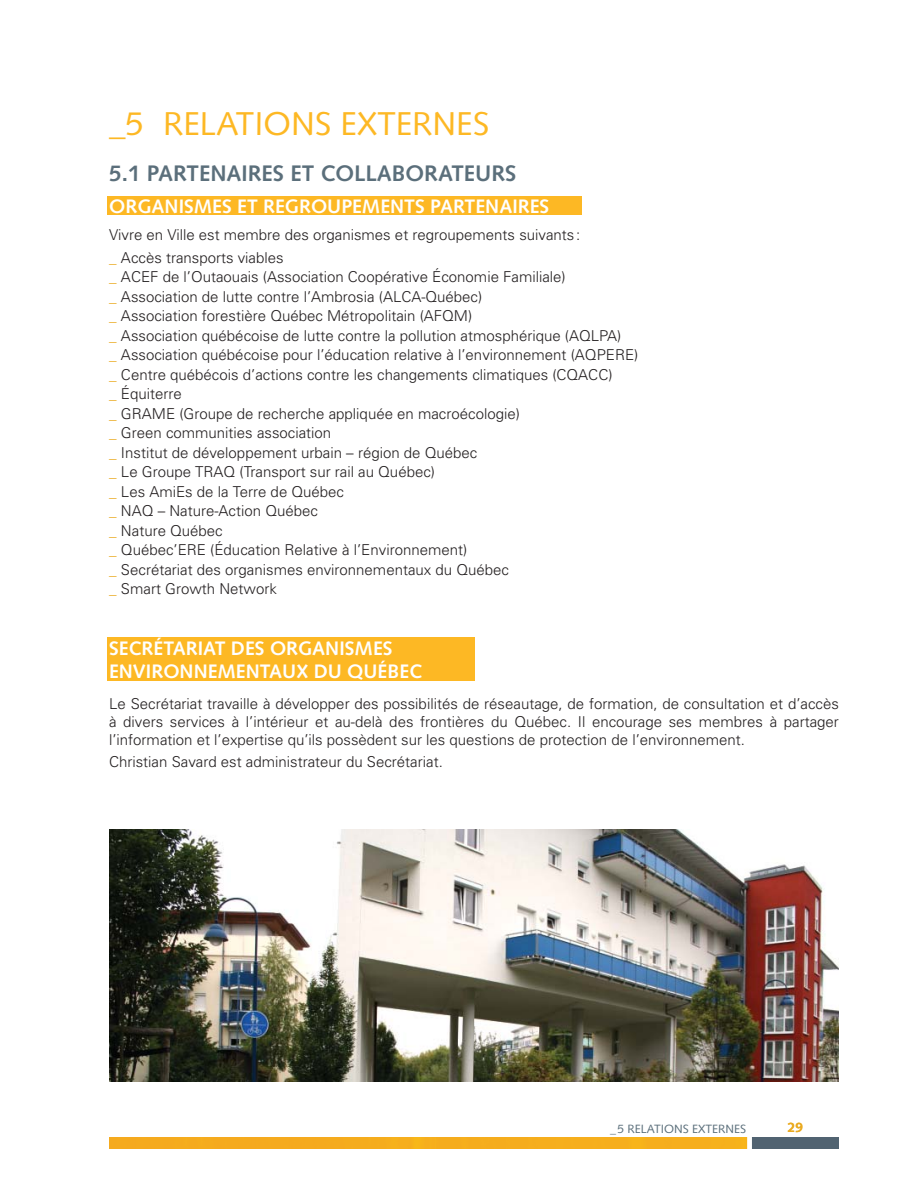
<style>
.page{position:relative;width:919px;height:1189px;background:#fff}
.page>*{position:absolute;margin:0;border:0;box-sizing:border-box;transform-origin:0 0}
.t1{font:33px "Syntax";color:#fdb824}
.t2{font:700 22.5px "Syntax";color:#5b6f7b}
.t3{font:700 19.5px/23.4px "Syntax";color:#fff}
.t4{font:300 15px/19.5px "Univers";color:#231f20}
.t5{font:700 13.5px "Syntax";color:#eaab22}
.t6{font:12px "Syntax";color:#5b6f7b}
.s1{color:#eaab22}
</style>
<div class="page">
<img style="left:109px;top:1137px;width:729px;height:12px">
<div style="left:108px;top:197px;width:473px;height:18px;background:#fdb824"></div>
<div style="left:108px;top:637px;width:366px;height:43px;background:#fdb824"></div>
<img style="left:109px;top:829px;width:729px;height:253px">
<h1 class="t1" style="left:109px;top:110px;width:381px">_5 RELATIONS EXTERNES</h1>
<h2 class="t2" style="left:109px;top:164px;width:408px">5.1 PARTENAIRES ET COLLABORATEURS</h2>
<h3 class="t3" style="left:109px;top:197px;width:441px">ORGANISMES ET REGROUPEMENTS PARTENAIRES</h3>
<p class="t4" style="left:109px;top:225px;width:472px;line-height:22.5px">Vivre en Ville est membre des organismes et regroupements suivants : <span class="s1">_</span> Accès transports viables</p>
<p class="t4" style="left:109px;top:269px;width:530px"><span class="s1">_</span> ACEF de l’Outaouais (Association Coopérative Économie Familiale)<br><span class="s1">_</span> Association de lutte contre l’Ambrosia (ALCA-Québec)<br><span class="s1">_</span> Association forestière Québec Métropolitain (AFQM)<br><span class="s1">_</span> Association québécoise de lutte contre la pollution atmosphérique (AQLPA)<br><span class="s1">_</span> Association québécoise pour l’éducation relative à l’environnement (AQPERE) <span class="s1">_</span> Centre québécois d’actions contre les changements climatiques (CQACC)<br><span class="s1">_</span> Équiterre<br><span class="s1">_</span> GRAME (Groupe de recherche appliquée en macroécologie)<br><span class="s1">_</span> Green communities association<br><span class="s1">_</span> Institut de développement urbain – région de Québec<br><span class="s1">_</span> Le Groupe TRAQ (Transport sur rail au Québec)<br><span class="s1">_</span> Les AmiEs de la Terre de Québec<br><span class="s1">_</span> NAQ – Nature-Action Québec<br><span class="s1">_</span> Nature Québec<br><span class="s1">_</span> Québec’ERE (Éducation Relative à l’Environnement)<br><span class="s1">_</span> Secrétariat des organismes environnementaux du Québec<br><span class="s1">_</span> Smart Growth Network</p>
<h3 class="t3" style="left:109px;top:638px;width:314px">SECRÉTARIAT DES ORGANISMES<br>ENVIRONNEMENTAUX DU QUÉBEC</h3>
<p class="t4" style="left:109px;top:696px;width:731px;line-height:18px;text-align:justify">Le Secrétariat travaille à développer des possibilités de réseautage, de formation, de consultation et d’accès à divers services à l’intérieur et au-delà des frontières du Québec. Il encourage ses membres à partager l’information et l’expertise qu’ils possèdent sur les questions de protection de l’environnement.</p>
<p class="t4" style="left:109px;top:753px;width:335px">Christian Savard est administrateur du Secrétariat.</p>
<p class="t6" style="left:609px;top:1124px;width:137px">_ 5 RELATIONS EXTERNES</p>
<p class="t5" style="left:787px;top:1122px;width:17px">29</p>
</div>
